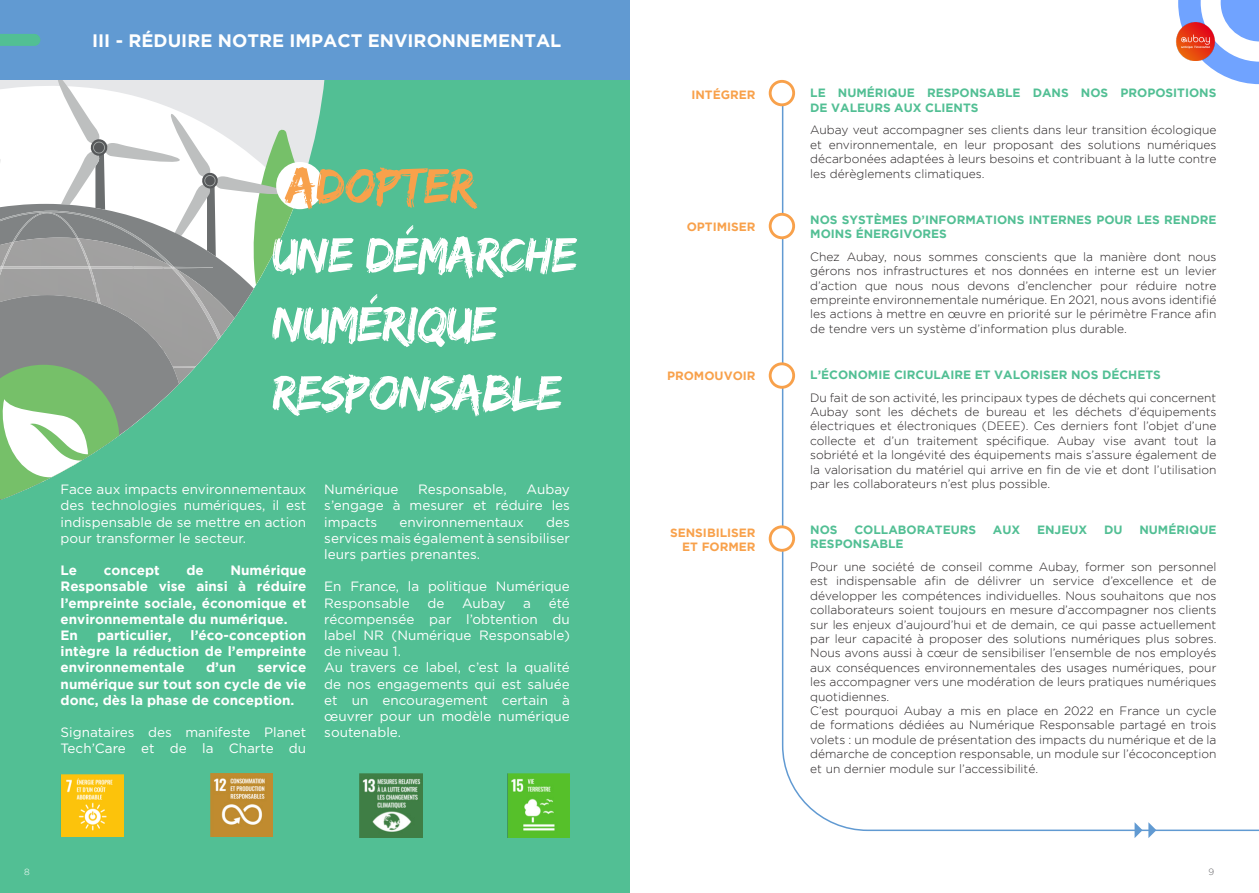
<style>
.page{position:relative;width:1259px;height:893px;background:#fff}
.page>*{position:absolute;margin:0;border:0;box-sizing:border-box;transform-origin:0 0}
.t1{font:51px/69px "Edo";letter-spacing:-.02em;color:#fff}
.t2{font:700 18px "Gotham";color:#fff}
.t3{font:13.5px/16.2px "Gotham";color:#fff;text-align:justify}
.t4{font:700 13.5px/16.2px "Gotham";color:#fff;text-align:justify}
.t5{font:300 12px/14.4px "Gotham";color:#231f20;text-align:justify}
.t6{font:700 12px/14.4px "Gotham";color:#52bf94}
.t7{font:700 12px/14.4px "Gotham";color:#f8a14b;text-align:right}
.t8{font:300 9px "Gotham";color:#636366}
.t9{font:300 9px "Gotham";color:#fff}
.s1{color:#f8a14b}
</style>
<div class="page">
<div style="left:0;top:0;width:629px;height:893px;background:#52bf94"></div>
<svg style="left:781px;top:92px;width:478px;height:740px"></svg>
<svg style="left:0;top:80px;width:325px;height:420px"></svg>
<div style="left:770px;top:214px;width:23px;height:24px;background:#fff;border-radius:50%"></div>
<div style="left:768px;top:213px;width:27px;height:26px;border:3px solid #f8a14b;border-radius:50%"></div>
<div style="left:770px;top:364px;width:23px;height:23px;background:#fff;border-radius:50%"></div>
<div style="left:768px;top:362px;width:27px;height:27px;border:3px solid #f8a14b;border-radius:50%"></div>
<div style="left:770px;top:527px;width:23px;height:23px;background:#fff;border-radius:50%"></div>
<div style="left:768px;top:525px;width:27px;height:27px;border:3px solid #f8a14b;border-radius:50%"></div>
<div style="left:770px;top:81px;width:23px;height:24px;background:#fff;border-radius:50%"></div>
<div style="left:768px;top:80px;width:27px;height:26px;border:3px solid #f8a14b;border-radius:50%"></div>
<div style="left:276px;top:162px;width:48px;height:47px;background:#fff;border-radius:50%"></div>
<svg style="left:1178px;top:0;width:81px;height:84px"></svg>
<img style="left:1176px;top:23px;width:53px;height:38px">
<svg style="left:1148px;top:822px;width:8px;height:16px"></svg>
<svg style="left:1134px;top:822px;width:8px;height:16px"></svg>
<img style="left:61px;top:774px;width:62px;height:62px">
<img style="left:210px;top:774px;width:63px;height:62px">
<img style="left:360px;top:774px;width:62px;height:63px">
<img style="left:507px;top:774px;width:63px;height:63px">
<div style="left:0;top:0;width:629px;height:80px;background:#619ad2"></div>
<svg style="left:0;top:34px;width:41px;height:12px"></svg>
<p class="t2" style="left:92px;top:30px;width:471px">III - RÉDUIRE NOTRE IMPACT ENVIRONNEMENTAL</p>
<p class="t1" style="left:272px;top:150px;width:306px"><span class="s1">ADOPTER<br></span>UNE DÉMARCHE<br>NUMÉRIQUE<br>RESPONSABLE</p>
<p class="t3" style="left:61px;top:481px;width:247px">Face aux impacts environnementaux des technologies numériques, il est indispensable de se mettre en action pour transformer le secteur.</p>
<p class="t4" style="left:61px;top:562px;width:18px">Le</p>
<p class="t4" style="left:104px;top:562px;width:57px">concept</p>
<p class="t4" style="left:186px;top:562px;width:19px">de</p>
<p class="t4" style="left:61px;top:562px;width:247px;text-indent:170px">Numérique Responsable vise ainsi à réduire l’empreinte sociale, économique et environnementale du numérique.</p>
<p class="t4" style="left:61px;top:627px;width:19px">En</p>
<p class="t4" style="left:97px;top:627px;width:76px">particulier,</p>
<p class="t4" style="left:61px;top:627px;width:247px;text-indent:130px">l’éco-conception intègre la réduction de l’empreinte environnementale</p>
<p class="t4" style="left:61px;top:659px;width:247px;text-indent:197px">service numérique sur tout son cycle de vie donc, dès la phase de conception.</p>
<p class="t3" style="left:61px;top:724px;width:247px">Signataires des manifeste Planet<br>Tech’Care et de la Charte du</p>
<p class="t4" style="left:206px;top:659px;width:31px">d’un</p>
<p class="t3" style="left:324px;top:481px;width:76px">Numérique</p>
<p class="t3" style="left:418px;top:481px;width:90px">Responsable,</p>
<p class="t3" style="left:324px;top:481px;width:247px;text-indent:202px">Aubay s’engage à mesurer et réduire les impacts</p>
<p class="t3" style="left:324px;top:513px;width:247px;text-indent:222px">des services mais également à sensibiliser leurs parties prenantes.</p>
<p class="t3" style="left:324px;top:578px;width:247px">En France, la politique Numérique<br>Responsable</p>
<p class="t3" style="left:399px;top:513px;width:126px">environnementaux</p>
<p class="t3" style="left:324px;top:594px;width:247px;text-indent:224px">été récompensée par l’obtention du label NR (Numérique Responsable) de niveau 1.</p>
<p class="t3" style="left:324px;top:659px;width:247px">Au travers ce label, c’est la qualité de nos engagements qui est saluée et un encouragement certain à œuvrer pour un modèle numérique soutenable.</p>
<p class="t3" style="left:427px;top:594px;width:18px">de</p>
<p class="t3" style="left:462px;top:594px;width:45px">Aubay</p>
<p class="t3" style="left:523px;top:594px;width:9px">a</p>
<p class="t9" style="left:24px;top:867px;width:7px">8</p>
<p class="t7" style="left:691px;top:87px;width:66px">INTÉGRER</p>
<p class="t6" style="left:810px;top:85px;width:408px">LE NUMÉRIQUE RESPONSABLE DANS NOS PROPOSITIONS<br>DE VALEURS AUX CLIENTS</p>
<p class="t5" style="left:810px;top:123px;width:408px">Aubay veut accompagner ses clients dans leur transition écologique et environnementale, en leur proposant des solutions numériques décarbonées adaptées à leurs besoins et contribuant à la lutte contre les dérèglements climatiques.</p>
<p class="t6" style="left:810px;top:212px;width:408px">NOS SYSTÈMES D’INFORMATIONS INTERNES POUR LES RENDRE<br>MOINS ÉNERGIVORES</p>
<p class="t5" style="left:810px;top:249px;width:408px">Chez Aubay, nous sommes conscients que la manière dont nous gérons nos infrastructures et nos données en interne est un levier d’action que nous nous devons d’enclencher pour réduire notre empreinte environnementale numérique. En 2021, nous avons identifié les actions à mettre en œuvre en priorité sur le périmètre France afin de tendre vers un système d’information plus durable.</p>
<p class="t6" style="left:810px;top:367px;width:352px">L’ÉCONOMIE CIRCULAIRE ET VALORISER NOS DÉCHETS</p>
<p class="t5" style="left:810px;top:390px;width:408px">Du fait de son activité, les principaux types de déchets qui concernent Aubay sont les déchets de bureau et les déchets d’équipements électriques et électroniques (DEEE). Ces derniers font l’objet d’une collecte et d’un traitement spécifique. Aubay vise avant tout la sobriété et la longévité des équipements mais s’assure également de la valorisation du matériel qui arrive en fin de vie et dont l’utilisation par les collaborateurs n’est plus possible.</p>
<p class="t6" style="left:810px;top:522px;width:29px">NOS</p>
<p class="t6" style="left:854px;top:522px;width:123px">COLLABORATEURS</p>
<p class="t6" style="left:993px;top:522px;width:29px">AUX</p>
<p class="t6" style="left:1037px;top:522px;width:52px">ENJEUX</p>
<p class="t6" style="left:1104px;top:522px;width:20px">DU</p>
<p class="t6" style="left:1139px;top:522px;width:79px">NUMÉRIQUE</p>
<p class="t6" style="left:810px;top:536px;width:95px">RESPONSABLE</p>
<p class="t5" style="left:810px;top:559px;width:408px">Pour une société de conseil comme Aubay, former son personnel est indispensable afin de délivrer un service d’excellence et de développer les compétences individuelles. Nous souhaitons que nos collaborateurs soient toujours en mesure d’accompagner nos clients sur les enjeux d’aujourd’hui et de demain, ce qui passe actuellement par leur capacité à proposer des solutions numériques plus sobres.<br>Nous avons aussi à cœur de sensibiliser l’ensemble de nos employés aux conséquences environnementales des usages numériques, pour les accompagner vers une modération de leurs pratiques numériques quotidiennes.</p>
<p class="t5" style="left:810px;top:703px;width:408px">C’est pourquoi Aubay a mis en place en 2022 en France un cycle de formations dédiées au Numérique Responsable partagé en trois volets : un module de présentation des impacts du numérique et de la démarche de conception responsable, un module sur l’écoconception et un dernier module sur l’accessibilité.</p>
<p class="t7" style="left:686px;top:219px;width:70px">OPTIMISER</p>
<p class="t7" style="left:667px;top:368px;width:90px">PROMOUVOIR</p>
<p class="t7" style="left:670px;top:525px;width:87px">SENSIBILISER<br>ET FORMER</p>
<p class="t8" style="left:1208px;top:867px;width:7px">9</p>
</div>
